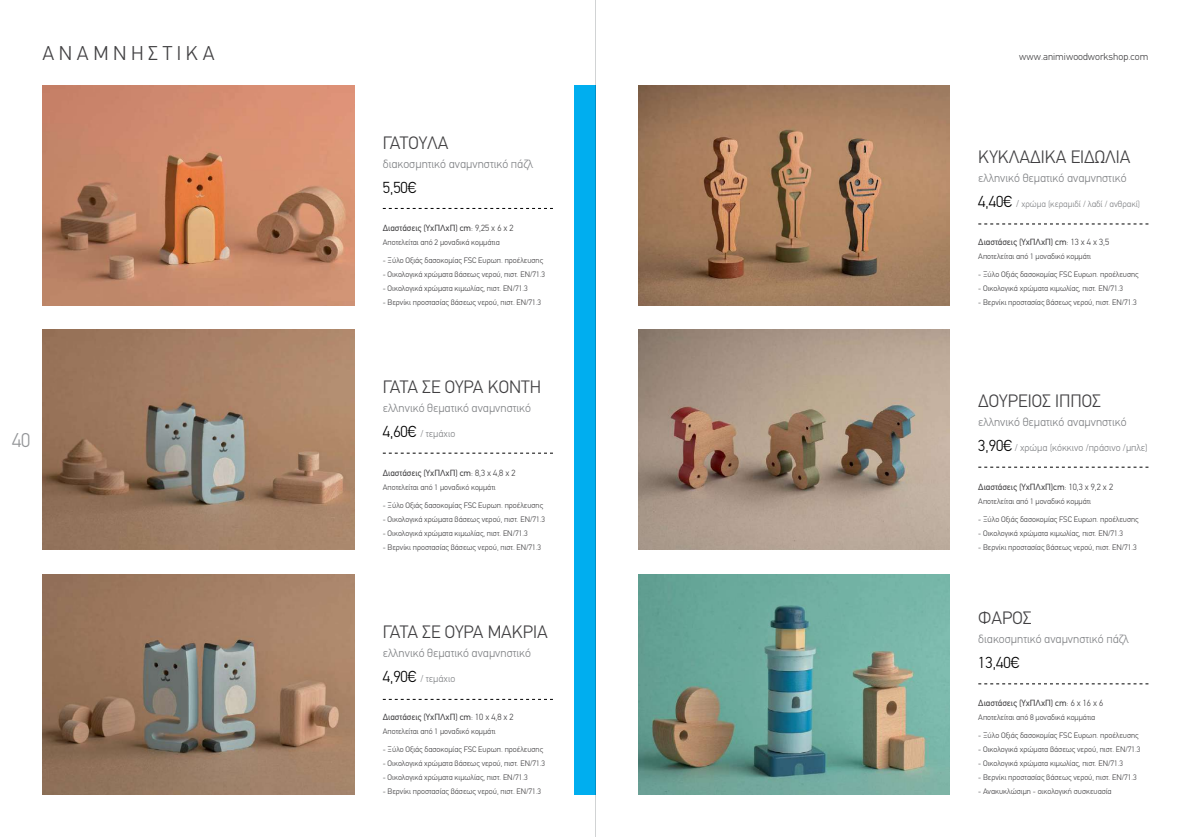
<style>
.page{position:relative;width:1191px;height:837px;background:#fff}
.page>*{position:absolute;margin:0;border:0;box-sizing:border-box;transform-origin:0 0}
.t1{font:300 20px "PF Din Text";letter-spacing:.23em;color:#414042}
.t2{font:300 20px "PF Din Text";color:#939598}
.t3{font:300 18px "PF Din Text";color:#414042}
.t4{font:300 16px "PF Din Text";color:#000}
.t5{font:300 12px "PF Din Text";color:#808285}
.t6{font:300 10px "PF Din Text";color:#808285}
.t7{font:300 10px "PF Din Text";color:#414042}
.t8{font:9px "PF Din Text";color:#414042}
.t9{font:300 9px "PF Din Text";color:#808285}
.t10{font:300 8px "PF Din Text";color:#414042}
.s1{font-weight:300}
.s2{font-size:16px;color:#000}
.s3{font-size:10px}
</style>
<div class="page">
<hr style="left:595px;top:0;width:1px;height:836px;background:#d1d3d4">
<div style="left:574px;top:85px;width:21px;height:709px;background:#00aeef"></div>
<img style="left:43px;top:85px;width:311px;height:220px">
<svg style="left:383px;top:208px;width:170px;height:1px"></svg>
<img style="left:43px;top:330px;width:311px;height:219px">
<svg style="left:383px;top:453px;width:170px;height:1px"></svg>
<img style="left:43px;top:574px;width:311px;height:220px">
<svg style="left:383px;top:699px;width:170px;height:1px"></svg>
<svg style="left:978px;top:467px;width:170px;height:1px"></svg>
<img style="left:638px;top:330px;width:312px;height:219px">
<img style="left:638px;top:574px;width:312px;height:220px">
<svg style="left:978px;top:683px;width:170px;height:1px"></svg>
<img style="left:638px;top:85px;width:312px;height:220px">
<svg style="left:978px;top:224px;width:170px;height:1px"></svg>
<h1 class="t1" style="left:43px;top:41px;width:174px">ΑΝΑΜΝΗΣΤΙΚΑ</h1>
<h1 class="t2" style="left:12px;top:428px;width:20px">40</h1>
<h2 class="t3" style="left:383px;top:132px;width:67px">ΓΑΤΟΥΛΑ</h2>
<h3 class="t5" style="left:383px;top:156px;width:152px">διακοσμητικό αναμνηστικό πάζλ</h3>
<h3 class="t4" style="left:383px;top:178px;width:36px">5,50€</h3>
<p class="t8" style="left:383px;top:222px;width:132px">Διαστάσεις (ΥxΠΛxΠ) cm<span class="s1">: 9,25 x 6 x 2</span></p>
<p class="t10" style="left:383px;top:237px;width:118px">Αποτελείται από 2 μοναδικά κομμάτια</p>
<p class="t10" style="left:383px;top:255px;width:162px">- Ξύλο Οξιάς δασοκομίας FSC Ευρωπ. προέλευσης</p>
<p class="t10" style="left:383px;top:269px;width:164px">- Οικολογικά χρώματα βάσεως νερού, πιστ. EN/71.3</p>
<p class="t10" style="left:383px;top:283px;width:146px">- Οικολογικά χρώματα κιμωλίας, πιστ. EN/71.3</p>
<p class="t10" style="left:383px;top:297px;width:160px">- Βερνίκι προστασίας βάσεως νερού, πιστ. EN/71.3</p>
<h2 class="t3" style="left:383px;top:376px;width:160px">ΓΑΤΑ ΣΕ ΟΥΡΑ ΚΟΝΤΗ</h2>
<h3 class="t5" style="left:383px;top:401px;width:150px">ελληνικό θεματικό αναμνηστικό</h3>
<p class="t6" style="left:383px;top:428px;width:74px"><span class="s2">4,60€</span> / τεμάχιο</p>
<p class="t8" style="left:383px;top:467px;width:134px">Διαστάσεις (ΥxΠΛxΠ) cm<span class="s1">: 8,3 x 4,8 x 2</span></p>
<p class="t10" style="left:383px;top:482px;width:114px">Αποτελείται από 1 μοναδικό κομμάτι</p>
<p class="t10" style="left:383px;top:500px;width:162px">- Ξύλο Οξιάς δασοκομίας FSC Ευρωπ. προέλευσης</p>
<p class="t10" style="left:383px;top:514px;width:164px">- Οικολογικά χρώματα βάσεως νερού, πιστ. EN/71.3</p>
<p class="t10" style="left:383px;top:528px;width:146px">- Οικολογικά χρώματα κιμωλίας, πιστ. EN/71.3</p>
<p class="t10" style="left:383px;top:542px;width:160px">- Βερνίκι προστασίας βάσεως νερού, πιστ. EN/71.3</p>
<h2 class="t3" style="left:383px;top:621px;width:166px">ΓΑΤΑ ΣΕ ΟΥΡΑ ΜΑΚΡΙΑ</h2>
<h3 class="t5" style="left:383px;top:645px;width:150px">ελληνικό θεματικό αναμνηστικό</h3>
<p class="t6" style="left:383px;top:672px;width:74px"><span class="s2">4,90€</span> / τεμάχιο</p>
<p class="t8" style="left:383px;top:711px;width:132px">Διαστάσεις (ΥxΠΛxΠ) cm<span class="s1">: 10 x 4,8 x 2</span></p>
<p class="t10" style="left:383px;top:726px;width:114px">Αποτελείται από 1 μοναδικό κομμάτι</p>
<p class="t10" style="left:383px;top:744px;width:162px">- Ξύλο Οξιάς δασοκομίας FSC Ευρωπ. προέλευσης</p>
<p class="t10" style="left:383px;top:758px;width:164px">- Οικολογικά χρώματα βάσεως νερού, πιστ. EN/71.3</p>
<p class="t10" style="left:383px;top:772px;width:146px">- Οικολογικά χρώματα κιμωλίας, πιστ. EN/71.3</p>
<p class="t10" style="left:383px;top:786px;width:160px">- Βερνίκι προστασίας βάσεως νερού, πιστ. EN/71.3</p>
<p class="t7" style="left:1019px;top:51px;width:131px">www.animiwoodworkshop.com</p>
<h2 class="t3" style="left:978px;top:146px;width:154px">ΚΥΚΛΑΔΙΚΑ ΕΙΔΩΛΙΑ</h2>
<h3 class="t5" style="left:978px;top:170px;width:150px">ελληνικό θεματικό αναμνηστικό</h3>
<p class="t9" style="left:978px;top:198px;width:163px"><span class="s2">4,40€</span> <span class="s3">/</span> χρώμα (κεραμιδί / λαδί / ανθρακί)</p>
<p class="t8" style="left:978px;top:236px;width:132px">Διαστάσεις (ΥxΠΛxΠ) cm<span class="s1">: 13 x 4 x 3,5</span></p>
<p class="t10" style="left:978px;top:251px;width:114px">Αποτελείται από 1 μοναδικό κομμάτι</p>
<p class="t10" style="left:978px;top:269px;width:162px">- Ξύλο Οξιάς δασοκομίας FSC Ευρωπ. προέλευσης</p>
<p class="t10" style="left:978px;top:283px;width:146px">- Οικολογικά χρώματα κιμωλίας, πιστ. EN/71.3</p>
<p class="t10" style="left:978px;top:297px;width:160px">- Βερνίκι προστασίας βάσεως νερού, πιστ. EN/71.3</p>
<h2 class="t3" style="left:978px;top:390px;width:124px">ΔΟΥΡΕΙΟΣ ΙΠΠΟΣ</h2>
<h3 class="t5" style="left:978px;top:415px;width:150px">ελληνικό θεματικό αναμνηστικό</h3>
<p class="t6" style="left:978px;top:442px;width:171px"><span class="s2">3,90€</span> / χρώμα (κόκκινο /πράσινο /μπλε)</p>
<p class="t8" style="left:978px;top:481px;width:136px">Διαστάσεις (ΥxΠΛxΠ)cm<span class="s1">: 10,3 x 9,2 x 2</span></p>
<p class="t10" style="left:978px;top:496px;width:114px">Αποτελείται από 1 μοναδικό κομμάτι</p>
<p class="t10" style="left:978px;top:514px;width:162px">- Ξύλο Οξιάς δασοκομίας FSC Ευρωπ. προέλευσης</p>
<p class="t10" style="left:978px;top:528px;width:146px">- Οικολογικά χρώματα κιμωλίας, πιστ. EN/71.3</p>
<p class="t10" style="left:978px;top:542px;width:160px">- Βερνίκι προστασίας βάσεως νερού, πιστ. EN/71.3</p>
<h2 class="t3" style="left:978px;top:607px;width:55px">ΦΑΡΟΣ</h2>
<h3 class="t5" style="left:978px;top:631px;width:152px">διακοσμητικό αναμνηστικό πάζλ</h3>
<h3 class="t4" style="left:978px;top:653px;width:43px">13,40€</h3>
<p class="t8" style="left:978px;top:697px;width:126px">Διαστάσεις (ΥxΠΛxΠ) cm<span class="s1">: 6 x 16 x 6</span></p>
<p class="t10" style="left:978px;top:712px;width:118px">Αποτελείται από 8 μοναδικά κομμάτια</p>
<p class="t10" style="left:978px;top:730px;width:162px">- Ξύλο Οξιάς δασοκομίας FSC Ευρωπ. προέλευσης</p>
<p class="t10" style="left:978px;top:744px;width:164px">- Οικολογικά χρώματα βάσεως νερού, πιστ. EN/71.3</p>
<p class="t10" style="left:978px;top:758px;width:146px">- Οικολογικά χρώματα κιμωλίας, πιστ. EN/71.3</p>
<p class="t10" style="left:978px;top:772px;width:160px">- Βερνίκι προστασίας βάσεως νερού, πιστ. EN/71.3</p>
<p class="t10" style="left:978px;top:786px;width:135px">- Ανακυκλώσιμη - οικολογική συσκευασία</p>
</div>
